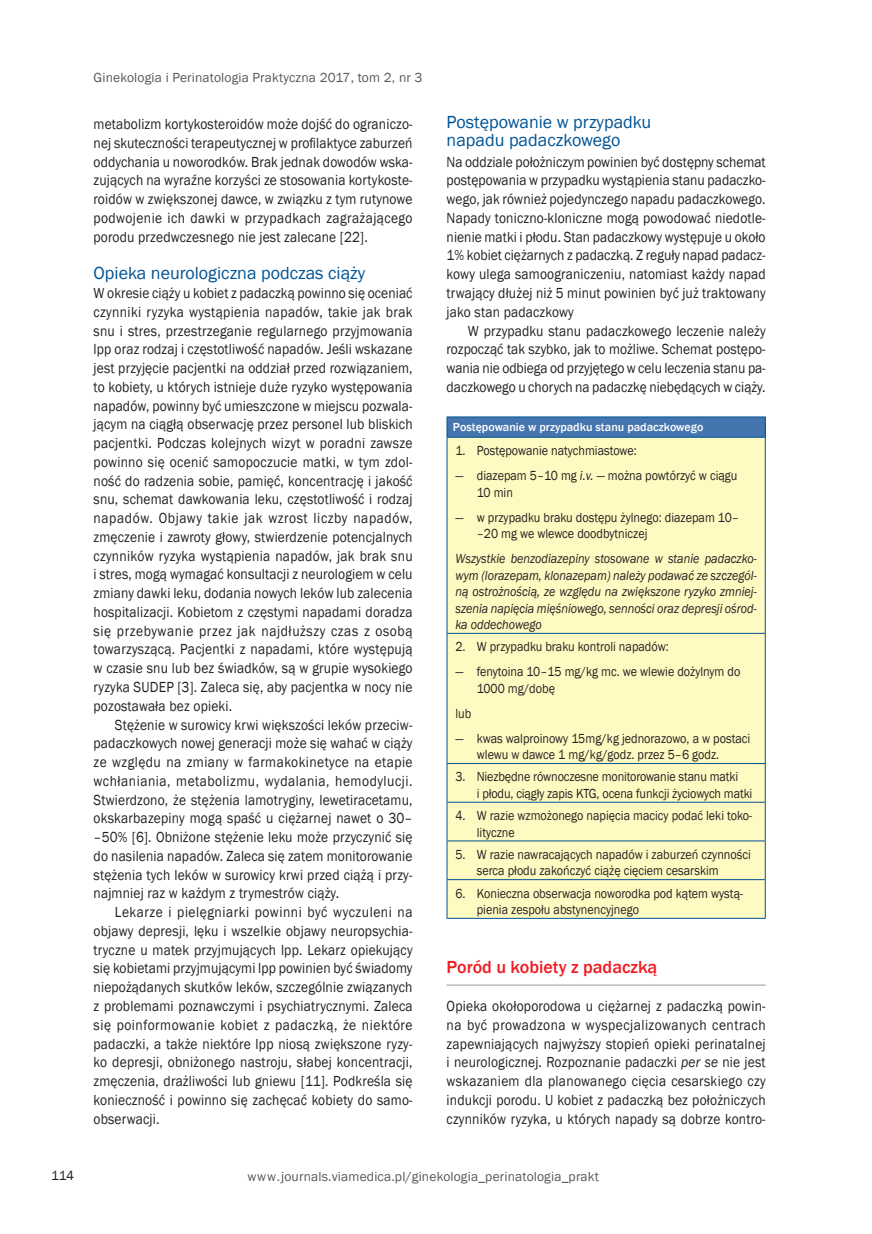
<style>
.page{position:relative;width:872px;height:1234px;background:#fff}
.page>*{position:absolute;margin:0;border:0;box-sizing:border-box;transform-origin:0 0}
._07_Srodtytul_2{font:18px/18.8px "Franklin Gothic";color:#005495}
._06_Srodtytul_1_z_li{font:500 18px "Franklin Gothic";color:#ee1d23}
._05A_Tekst_pierwszy{font:15px/18.8px "Franklin Gothic";letter-spacing:.01em;color:#231f20;text-align:justify;scale:.9 1}
._05B_Tekst{font:15px/18.8px "Franklin Gothic";letter-spacing:.01em;color:#231f20;text-align:justify;scale:.9 1}
._12C_Tabela_tekst{font:13.5px/16.5px "Franklin Gothic";color:#231f20;scale:.9 1}
._12C_Tabela_tekst-2{font:italic 13.5px/16.5px "Franklin Gothic";letter-spacing:-.005em;color:#231f20;text-align:justify;scale:.9 1}
.t1{font:13.5px "Franklin Gothic";letter-spacing:.01em;color:#57585a}
._12C_Tabela_tekst-3{font:13.5px "Franklin Gothic";color:#231f20}
._12B_Tabela_naglowek{font:500 12px "Franklin Gothic";color:#fff}
.s1{font-style:italic}
</style>
<div class="page">
<hr style="left:446px;top:984px;width:319px;height:1px;background:#939598">
<div style="left:447px;top:417px;width:318px;height:20px;background:#4575ae"></div>
<div style="left:447px;top:438px;width:318px;height:479px;background:#fffac1"></div>
<hr style="left:446px;top:801px;width:319px;height:1px;background:#005495">
<hr style="left:446px;top:840px;width:319px;height:1px;background:#005495">
<hr style="left:446px;top:879px;width:319px;height:1px;background:#005495">
<hr style="left:446px;top:416px;width:319px;height:1px;background:#005495">
<svg style="left:446px;top:417px;width:1px;height:20px"></svg>
<svg style="left:765px;top:417px;width:1px;height:20px"></svg>
<hr style="left:446px;top:437px;width:319px;height:1px;background:#005495">
<hr style="left:446px;top:437px;width:1px;height:196px;background:#005495">
<hr style="left:765px;top:437px;width:1px;height:196px;background:#005495">
<hr style="left:446px;top:633px;width:319px;height:1px;background:#005495">
<hr style="left:446px;top:633px;width:1px;height:130px;background:#005495">
<hr style="left:765px;top:633px;width:1px;height:130px;background:#005495">
<hr style="left:446px;top:763px;width:319px;height:1px;background:#005495">
<hr style="left:446px;top:763px;width:1px;height:38px;background:#005495">
<hr style="left:765px;top:763px;width:1px;height:38px;background:#005495">
<hr style="left:446px;top:802px;width:1px;height:38px;background:#005495">
<hr style="left:765px;top:802px;width:1px;height:38px;background:#005495">
<hr style="left:446px;top:841px;width:1px;height:38px;background:#005495">
<hr style="left:765px;top:841px;width:1px;height:38px;background:#005495">
<hr style="left:446px;top:879px;width:1px;height:38px;background:#005495">
<hr style="left:765px;top:879px;width:1px;height:38px;background:#005495">
<hr style="left:446px;top:917px;width:319px;height:1px;background:#005495">
<p class="_12C_Tabela_tekst-3" style="left:51px;top:1166px;width:25px">114</p>
<p class="t1" style="left:94px;top:69px;width:330px">Ginekologia i Perinatologia Praktyczna 2017, tom 2, nr 3</p>
<p class="_05B_Tekst" style="left:94px;top:115px;width:356px">metabolizm kortykosteroidów może dojść do ograniczo&shy;nej skuteczności terapeutycznej w profilaktyce zaburzeń oddychania u noworodków. Brak jednak dowodów wska&shy;zujących na wyraźne korzyści ze stosowania kortykoste&shy;roidów w zwiększonej dawce, w związku z tym rutynowe podwojenie ich dawki w przypadkach zagrażającego porodu przedwczesnego nie jest zalecane [22].</p>
<p class="_07_Srodtytul_2" style="left:94px;top:264px;width:273px">Opieka neurologiczna podczas ciąży</p>
<p class="_05A_Tekst_pierwszy" style="left:94px;top:284px;width:356px">W okresie ciąży u kobiet z padaczką powinno się oceniać czynniki ryzyka wystąpienia napadów, takie jak brak snu i stres, przestrzeganie regularnego przyjmowania lpp oraz rodzaj i częstotliwość napadów. Jeśli wskazane jest przyjęcie pacjentki na oddział przed rozwiązaniem, to kobiety, u których istnieje duże ryzyko występowania napadów, powinny być umieszczone w miejscu pozwala&shy;jącym na ciągłą obserwację przez personel lub bliskich pacjentki. Podczas kolejnych wizyt w poradni zawsze powinno się ocenić samopoczucie matki, w tym zdol&shy;ność do radzenia sobie, pamięć, koncentrację i jakość snu, schemat dawkowania leku, częstotliwość i rodzaj napadów. Objawy takie jak wzrost liczby napadów, zmęczenie i zawroty głowy, stwierdzenie potencjalnych czynników ryzyka wystąpienia napadów, jak brak snu i stres, mogą wymagać konsultacji z neurologiem w celu zmiany dawki leku, dodania nowych leków lub zalecenia hospitalizacji. Kobietom z częstymi napadami doradza się przebywanie przez jak najdłuższy czas z osobą towarzyszącą. Pacjentki z napadami, które występują w czasie snu lub bez świadków, są w grupie wysokiego ryzyka SUDEP [3]. Zaleca się, aby pacjentka w nocy nie pozostawała bez opieki.</p>
<p class="_05B_Tekst" style="left:94px;top:715px;width:356px;text-indent:21px">Stężenie w surowicy krwi większości leków przeciw&shy;padaczkowych nowej generacji może się wahać w ciąży ze względu na zmiany w farmakokinetyce na etapie wchłaniania, metabolizmu, wydalania, hemodylucji.<br>Stwierdzono, że stężenia lamotryginy, lewetiracetamu, okskarbazepiny mogą spaść u ciężarnej nawet o 30– –50% [6]. Obniżone stężenie leku może przyczynić się do nasilenia napadów. Zaleca się zatem monitorowanie stężenia tych leków w surowicy krwi przed ciążą i przy&shy;najmniej raz w każdym z trymestrów ciąży.</p>
<p class="_05B_Tekst" style="left:94px;top:902px;width:356px;text-indent:21px">Lekarze i pielęgniarki powinni być wyczuleni na objawy depresji, lęku i wszelkie objawy neuropsychia&shy;tryczne u matek przyjmujących lpp. Lekarz opiekujący się kobietami przyjmującymi lpp powinien być świadomy niepożądanych skutków leków, szczególnie związanych z problemami poznawczymi i psychiatrycznymi. Zaleca się poinformowanie kobiet z padaczką, że niektóre padaczki, a także niektóre lpp niosą zwiększone ryzy&shy;ko depresji, obniżonego nastroju, słabej koncentracji, zmęczenia, drażliwości lub gniewu [11]. Podkreśla się konieczność i powinno się zachęcać kobiety do samo&shy;obserwacji.</p>
<p class="_07_Srodtytul_2" style="left:446px;top:112px;width:206px">Postępowanie w przypadku napadu padaczkowego</p>
<p class="_05A_Tekst_pierwszy" style="left:446px;top:152px;width:356px">Na oddziale położniczym powinien być dostępny schemat postępowania w przypadku wystąpienia stanu padaczko&shy;wego, jak również pojedynczego napadu padaczkowego.<br>Napady toniczno-kloniczne mogą powodować niedotle&shy;nienie matki i płodu. Stan padaczkowy występuje u około 1% kobiet ciężarnych z padaczką. Z reguły napad padacz&shy;kowy ulega samoograniczeniu, natomiast każdy napad trwający dłużej niż 5 minut powinien być już traktowany jako stan padaczkowy</p>
<p class="_05B_Tekst" style="left:446px;top:321px;width:356px;text-indent:21px">W przypadku stanu padaczkowego leczenie należy rozpocząć tak szybko, jak to możliwe. Schemat postępo&shy;wania nie odbiega od przyjętego w celu leczenia stanu pa&shy;daczkowego u chorych na padaczkę niebędących w ciąży.</p>
<p class="_12B_Tabela_naglowek" style="left:453px;top:420px;width:252px">Postępowanie w przypadku stanu padaczkowego</p>
<p class="_12C_Tabela_tekst" style="left:455px;top:442px;width:203px">1. Postępowanie natychmiastowe:</p>
<p class="_12C_Tabela_tekst" style="left:477px;top:467px;width:291px;text-indent:-21px">— diazepam 5–10 mg <span class="s1">i.v.</span> — można powtórzyć w ciągu<br>10 min</p>
<p class="_12C_Tabela_tekst" style="left:477px;top:509px;width:293px;text-indent:-21px">— w przypadku braku dostępu żylnego: diazepam 10– –20 mg we wlewce doodbytniczej</p>
<p class="_12C_Tabela_tekst-2" style="left:455px;top:550px;width:336px">Wszystkie benzodiazepiny stosowane w stanie padaczko&shy;wym (lorazepam, klonazepam) należy podawać ze szczegól&shy;ną ostrożnością, ze względu na zwiększone ryzyko zmniej&shy;szenia napięcia mięśniowego, senności oraz depresji ośrod&shy;ka oddechowego</p>
<p class="_12C_Tabela_tekst" style="left:455px;top:638px;width:238px">2. W przypadku braku kontroli napadów:</p>
<p class="_12C_Tabela_tekst" style="left:477px;top:663px;width:294px;text-indent:-21px">— fenytoina 10–15 mg/kg mc. we wlewie dożylnym do<br>1000 mg/dobę</p>
<p class="_12C_Tabela_tekst" style="left:455px;top:705px;width:19px">lub</p>
<p class="_12C_Tabela_tekst" style="left:477px;top:730px;width:305px;text-indent:-21px">— kwas walproinowy 15mg/kg jednorazowo, a w postaci wlewu w dawce 1 mg/kg/godz. przez 5–6 godz.</p>
<p class="_12C_Tabela_tekst" style="left:477px;top:768px;width:308px;text-indent:-21px">3. Niezbędne równoczesne monitorowanie stanu matki<br>i płodu, ciągły zapis KTG, ocena funkcji życiowych matki</p>
<p class="_12C_Tabela_tekst" style="left:477px;top:807px;width:307px;text-indent:-21px">4. W razie wzmożonego napięcia macicy podać leki toko&shy;lityczne</p>
<p class="_12C_Tabela_tekst" style="left:477px;top:846px;width:306px;text-indent:-21px">5. W razie nawracających napadów i zaburzeń czynności serca płodu zakończyć ciążę cięciem cesarskim</p>
<p class="_12C_Tabela_tekst" style="left:477px;top:884px;width:297px;text-indent:-21px">6. Konieczna obserwacja noworodka pod kątem wystą&shy;pienia zespołu abstynencyjnego</p>
<p class="_06_Srodtytul_1_z_li" style="left:446px;top:956px;width:212px">Poród u kobiety z padaczką</p>
<p class="_05A_Tekst_pierwszy" style="left:446px;top:996px;width:356px">Opieka okołoporodowa u ciężarnej z padaczką powin&shy;na być prowadzona w wyspecjalizowanych centrach zapewniających najwyższy stopień opieki perinatalnej i neurologicznej. Rozpoznanie padaczki <span class="s1">per se</span> nie jest wskazaniem dla planowanego cięcia cesarskiego czy indukcji porodu. U kobiet z padaczką bez położniczych czynników ryzyka, u których napady są dobrze kontro-</p>
<p class="t1" style="left:247px;top:1168px;width:353px">www.journals.viamedica.pl/ginekologia_perinatologia_prakt</p>
</div>
